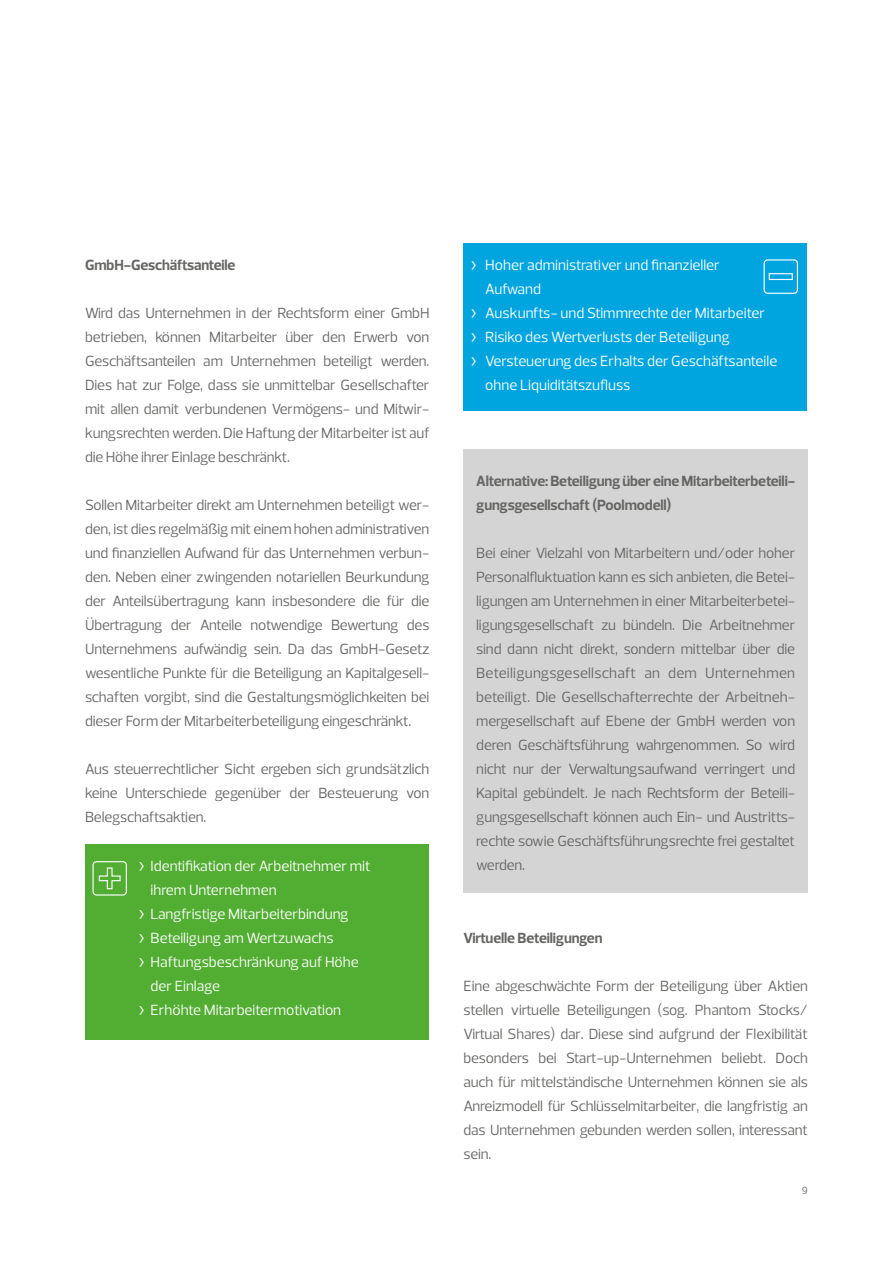
<style>
.page{position:relative;width:893px;height:1263px;background:#fff}
.page>*{position:absolute;margin:0;border:0;box-sizing:border-box;transform-origin:0 0}
.t1{font:15px/24px "Prelo";letter-spacing:-.01em;color:#666665;text-align:justify}
.t2{font:15px "Prelo";color:#fff}
.t3{font:700 15px/24px "Prelo";letter-spacing:-.01em;color:#666665}
.t4{font:15px "Prelo";letter-spacing:-.02em;color:#fff}
.t5{font:10.5px "Prelo";color:#666665}
.s1{font-family:"Frutiger LT Std";font-weight:300;font-size:21px}
</style>
<div class="page">
<div style="left:85px;top:844px;width:343px;height:195px;background:#52ae32"></div>
<div style="left:463px;top:243px;width:343px;height:167px;background:#00a5df"></div>
<svg style="left:92px;top:861px;width:35px;height:35px"></svg>
<svg style="left:763px;top:259px;width:35px;height:35px"></svg>
<div style="left:463px;top:449px;width:345px;height:443px;background:#d4d4d4"></div>
<p class="t3" style="left:85px;top:253px;width:152px">GmbH-Geschäftsanteile</p>
<p class="t1" style="left:85px;top:301px;width:346px">Wird das Unternehmen in der Rechtsform einer GmbH betrieben, können Mitarbeiter über den Erwerb von Geschäftsanteilen am Unternehmen beteiligt werden.<br>Dies hat zur Folge, dass sie unmittelbar Gesellschafter mit allen damit verbundenen Vermögens- und Mitwir&shy;kungsrechten werden. Die Haftung der Mitarbeiter ist auf die Höhe ihrer Einlage beschränkt.</p>
<p class="t1" style="left:85px;top:493px;width:346px">Sollen Mitarbeiter direkt am Unternehmen beteiligt wer&shy;den, ist dies regelmäßig mit einem hohen administrativen und finanziellen Aufwand für das Unternehmen verbun&shy;den. Neben einer zwingenden notariellen Beurkundung der Anteilsübertragung kann insbesondere die für die Übertragung der Anteile notwendige Bewertung des Unternehmens aufwändig sein. Da das GmbH-Gesetz wesentliche Punkte für die Beteiligung an Kapitalgesell&shy;schaften vorgibt, sind die Gestaltungsmöglichkeiten bei dieser Form der Mitarbeiterbeteiligung eingeschränkt.</p>
<p class="t1" style="left:85px;top:757px;width:346px">Aus steuerrechtlicher Sicht ergeben sich grundsätzlich keine Unterschiede gegenüber der Besteuerung von Belegschaftsaktien.</p>
<p class="t2" style="left:139px;top:857px;width:233px"><span class="s1">›</span> Identifikation der Arbeitnehmer mit</p>
<p class="t2" style="left:151px;top:881px;width:128px">ihrem Unternehmen</p>
<p class="t2" style="left:139px;top:905px;width:211px"><span class="s1">›</span> Langfristige Mitarbeiterbindung</p>
<p class="t2" style="left:139px;top:929px;width:196px"><span class="s1">›</span> Beteiligung am Wertzuwachs</p>
<p class="t2" style="left:139px;top:953px;width:221px"><span class="s1">›</span> Haftungsbeschränkung auf Höhe</p>
<p class="t2" style="left:151px;top:977px;width:71px">der Einlage</p>
<p class="t2" style="left:139px;top:1001px;width:204px"><span class="s1">›</span> Erhöhte Mitarbeitermotivation</p>
<p class="t2" style="left:471px;top:256px;width:250px"><span class="s1">›</span> Hoher administrativer und finanzieller</p>
<p class="t4" style="left:485px;top:280px;width:57px">Aufwand</p>
<p class="t2" style="left:471px;top:304px;width:295px"><span class="s1">›</span> Auskunfts- und Stimmrechte der Mitarbeiter</p>
<p class="t2" style="left:471px;top:328px;width:260px"><span class="s1">›</span> Risiko des Wertverlusts der Beteiligung</p>
<p class="t2" style="left:471px;top:352px;width:308px"><span class="s1">›</span> Versteuerung des Erhalts der Geschäftsanteile</p>
<p class="t2" style="left:485px;top:376px;width:147px">ohne Liquiditätszufluss</p>
<p class="t3" style="left:476px;top:469px;width:320px">Alternative: Beteiligung über eine Mitarbeiterbeteili&shy;gungsgesellschaft (Poolmodell)</p>
<p class="t1" style="left:476px;top:541px;width:320px">Bei einer Vielzahl von Mitarbeitern und/oder hoher Personalfluktuation kann es sich anbieten, die Betei&shy;ligungen am Unternehmen in einer Mitarbeiterbetei&shy;ligungsgesellschaft zu bündeln. Die Arbeitnehmer sind dann nicht direkt, sondern mittelbar über die Beteiligungsgesellschaft an dem Unternehmen beteiligt. Die Gesellschafterrechte der Arbeitneh&shy;mergesellschaft auf Ebene der GmbH werden von deren Geschäftsführung wahrgenommen. So wird nicht nur der Verwaltungsaufwand verringert und Kapital gebündelt. Je nach Rechtsform der Beteili&shy;gungsgesellschaft können auch Ein- und Austritts&shy;rechte sowie Geschäftsführungsrechte frei gestaltet werden.</p>
<p class="t3" style="left:463px;top:925px;width:141px">Virtuelle Beteiligungen</p>
<p class="t1" style="left:463px;top:973px;width:346px">Eine abgeschwächte Form der Beteiligung über Aktien stellen virtuelle Beteiligungen (sog. Phantom Stocks/ Virtual Shares) dar. Diese sind aufgrund der Flexibilität besonders bei Start-up-Unternehmen beliebt. Doch auch für mittelständische Unternehmen können sie als Anreizmodell für Schlüsselmitarbeiter, die langfristig an das Unternehmen gebunden werden sollen, interessant sein.</p>
<p class="t5" style="left:802px;top:1184px;width:7px">9</p>
</div>
